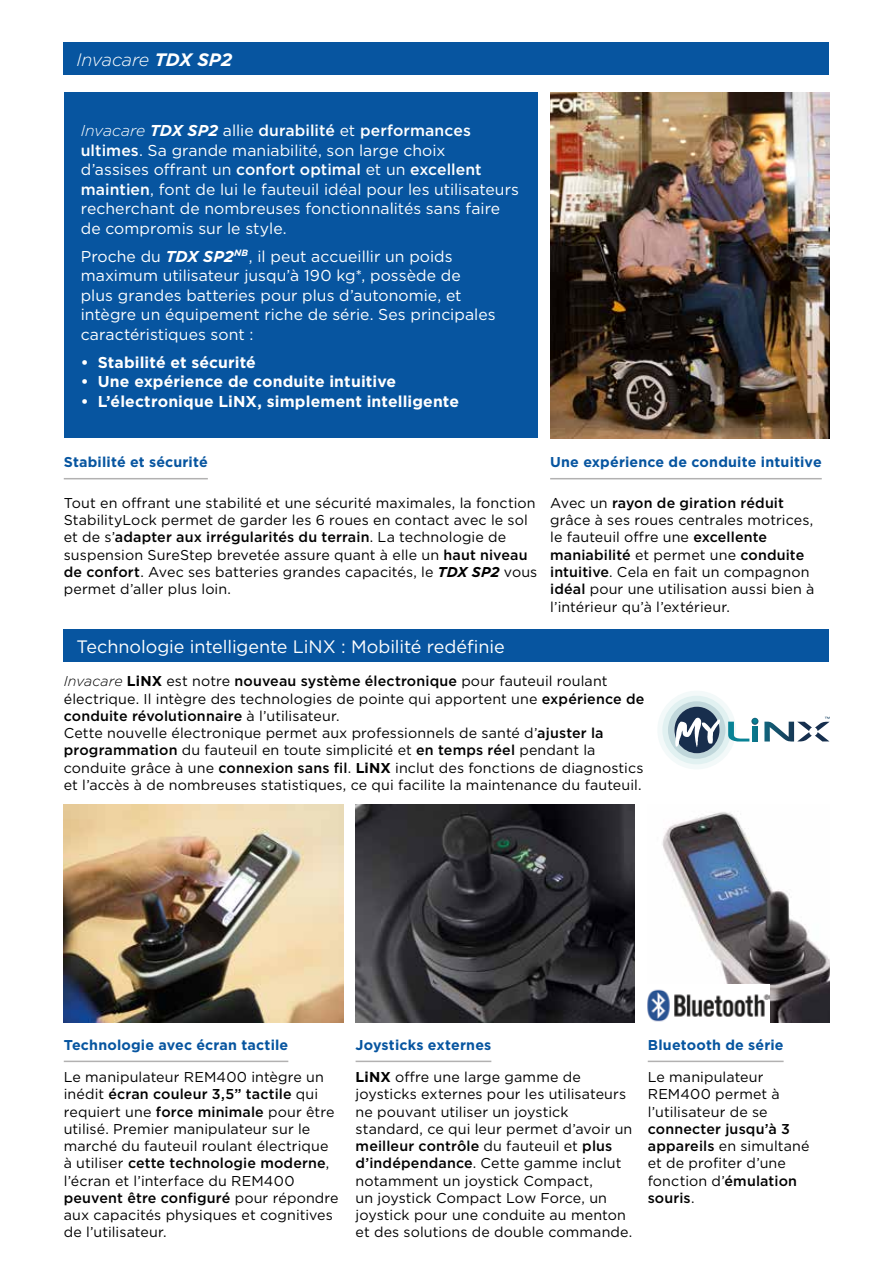
<style>
.page{position:relative;width:893px;height:1263px;background:#fff}
.page>*{position:absolute;margin:0;border:0;box-sizing:border-box;transform-origin:0 0}
.t1{font:18px "Gotham";letter-spacing:-.005em;color:#fff}
.t2{font:italic 300 18px "Gotham";letter-spacing:-.01em;color:#fff}
.t3{font:15.75px/19.5px "Gotham";letter-spacing:.005em;color:#fff}
.t4{font:700 15.75px "Gotham";letter-spacing:.01em;color:#fff}
.t5{font:14.25px/17.2px "Gotham";letter-spacing:.01em;color:#000}
.t6{font:700 14.25px "Gotham";letter-spacing:.01em;color:#0755a0}
.t7{font:500 14.25px/17.2px "Gotham";letter-spacing:.01em;color:#000}
.s1{font-weight:700}
.s2{font-weight:300;font-style:italic}
.s3{font-weight:700;font-style:italic}
.s4{font-weight:500}
.s5{font-weight:400}
</style>
<div class="page">
<div style="left:64px;top:43px;width:765px;height:32px;background:#0755a0"></div>
<div style="left:64px;top:92px;width:473px;height:346px;background:#0755a0"></div>
<hr style="left:64px;top:478px;width:144px;height:1px;background:#b2b1b1">
<hr style="left:550px;top:478px;width:272px;height:1px;background:#b2b1b1">
<div style="left:64px;top:629px;width:765px;height:33px;background:#0755a0"></div>
<img style="left:550px;top:92px;width:279px;height:346px">
<div style="left:657px;top:691px;width:79px;height:78px;background:#f3f9f9;border-radius:50%"></div>
<div style="left:662px;top:696px;width:69px;height:68px;background:#e1f1f1;border-radius:50%"></div>
<div style="left:668px;top:701px;width:57px;height:58px;background:#c0d7db;border-radius:50%"></div>
<svg style="left:728px;top:718px;width:30px;height:23px"></svg>
<svg style="left:764px;top:717px;width:66px;height:24px"></svg>
<svg style="left:674px;top:707px;width:46px;height:46px"></svg>
<img style="left:64px;top:804px;width:279px;height:218px">
<img style="left:662px;top:812px;width:167px;height:210px">
<hr style="left:64px;top:1061px;width:224px;height:1px;background:#b2b1b1">
<img style="left:356px;top:804px;width:279px;height:218px">
<hr style="left:356px;top:1061px;width:135px;height:1px;background:#b2b1b1">
<hr style="left:648px;top:1061px;width:136px;height:1px;background:#b2b1b1">
<img style="left:647px;top:984px;width:123px;height:38px">
<p class="t2" style="left:77px;top:48px;width:157px">Invacare <span class="s1">TDX SP2</span></p>
<p class="t3" style="left:81px;top:121px;width:440px"><span class="s2">Invacare</span> <span class="s3">TDX SP2</span> allie <span class="s4">durabilité</span> et <span class="s4">performances ultimes</span>. Sa grande maniabilité, son large choix<br>d’assises offrant un <span class="s4">confort optimal</span> et un <span class="s4">excellent maintien</span>, font de lui le fauteuil idéal pour les utilisateurs recherchant de nombreuses fonctionnalités sans faire de compromis sur le style.</p>
<p class="t3" style="left:81px;top:246px;width:416px">Proche du <span class="s3">TDX SP2</span><sup>NB</sup>, il peut accueillir un poids maximum utilisateur jusqu’à 190 kg*, possède de plus grandes batteries pour plus d’autonomie, et intègre un équipement riche de série. Ses principales caractéristiques sont :</p>
<p class="t4" style="left:81px;top:352px;width:177px">• Stabilité et sécurité</p>
<p class="t4" style="left:81px;top:371px;width:317px">• Une expérience de conduite intuitive</p>
<p class="t4" style="left:81px;top:391px;width:380px">• L’électronique LiNX, simplement intelligente</p>
<p class="t6" style="left:64px;top:453px;width:146px">Stabilité et sécurité</p>
<p class="t5" style="left:64px;top:494px;width:475px">Tout en offrant une stabilité et une sécurité maximales, la fonction StabilityLock permet de garder les 6 roues en contact avec le sol et de s’<span class="s4">adapter aux irrégularités du terrain</span>. La technologie de suspension SureStep brevetée assure quant à elle un <span class="s4">haut niveau de confort</span>. Avec ses batteries grandes capacités, le <span class="s3">TDX SP2</span> vous permet d’aller plus loin.</p>
<p class="t6" style="left:550px;top:453px;width:273px">Une expérience de conduite intuitive</p>
<p class="t5" style="left:550px;top:494px;width:266px">Avec un <span class="s4">rayon de giration réduit </span>grâce à ses roues centrales motrices, le fauteuil offre une <span class="s4">excellente maniabilité</span> et permet une <span class="s4">conduite intuitive</span>. Cela en fait un compagnon <span class="s4">idéal</span> pour une utilisation aussi bien à l’intérieur qu’à l’extérieur.</p>
<p class="t1" style="left:77px;top:635px;width:430px">Technologie intelligente LiNX : Mobilité redéfinie</p>
<p class="t5" style="left:64px;top:672px;width:582px"><span class="s2">Invacare</span> <span class="s1">LiNX</span> est notre <span class="s4">nouveau système électronique</span> pour fauteuil roulant électrique. Il intègre des technologies de pointe qui apportent une <span class="s4">expérience de conduite révolutionnaire</span> à l’utilisateur.<br>Cette nouvelle électronique permet aux professionnels de santé d’<span class="s4">ajuster la programmation</span> du fauteuil en toute simplicité et <span class="s4">en temps réel</span> pendant la conduite grâce à une <span class="s4">connexion sans fil</span>. <span class="s1">LiNX</span> inclut des fonctions de diagnostics et l’accès à de nombreuses statistiques, ce qui facilite la maintenance du fauteuil.</p>
<p class="t6" style="left:64px;top:1035px;width:226px">Technologie avec écran tactile</p>
<p class="t5" style="left:64px;top:1068px;width:276px">Le manipulateur REM400 intègre un inédit <span class="s4">écran couleur 3,5” tactile</span> qui requiert une <span class="s4">force minimale</span> pour être utilisé. Premier manipulateur sur le marché du fauteuil roulant électrique à utiliser <span class="s4">cette technologie moderne</span>, l’écran et l’interface du REM400 <span class="s4">peuvent être configuré</span> pour répondre aux capacités physiques et cognitives de l’utilisateur.</p>
<p class="t6" style="left:356px;top:1035px;width:137px">Joysticks externes</p>
<p class="t5" style="left:356px;top:1068px;width:278px"><span class="s1">LiNX</span> offre une large gamme de joysticks externes pour les utilisateurs ne pouvant utiliser un joystick standard, ce qui leur permet d’avoir un <span class="s4">meilleur contrôle</span> du fauteuil et <span class="s4">plus d’indépendance</span>. Cette gamme inclut notamment un joystick Compact,<br>un joystick Compact Low Force, un joystick pour une conduite au menton et des solutions de double commande.</p>
<p class="t6" style="left:648px;top:1035px;width:137px">Bluetooth de série</p>
<p class="t5" style="left:648px;top:1068px;width:134px">Le manipulateur<br>REM400 permet à l’utilisateur de se</p>
<p class="t7" style="left:648px;top:1120px;width:163px">connecter jusqu’à 3 appareils <span class="s5">en simultané et de profiter d’une fonction d’</span>émulation souris<span class="s5">.</span></p>
</div>
